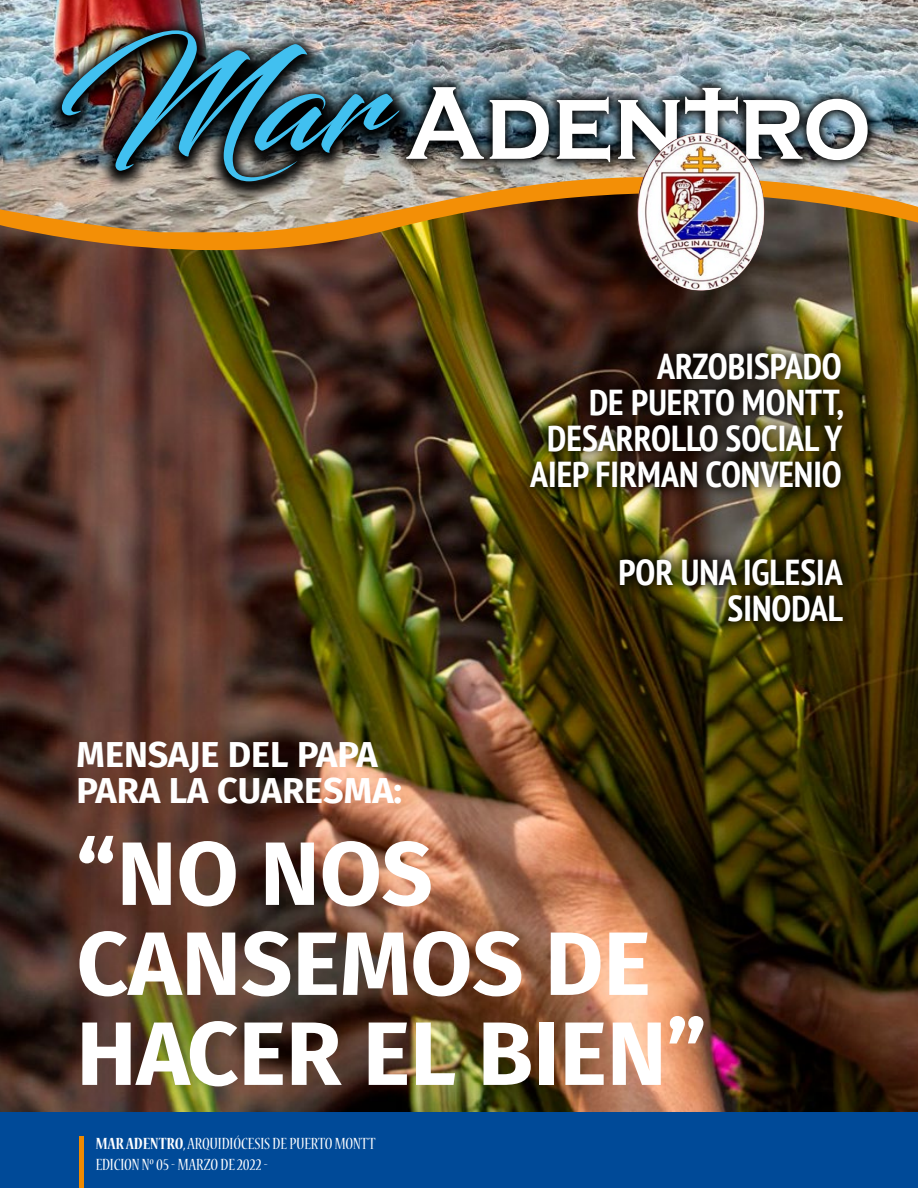
<style>
.page{position:relative;width:918px;height:1188px;background:#fff}
.page>*{position:absolute;margin:0;border:0;box-sizing:border-box;transform-origin:0 0}
.t1{font:700 90px/90px "Fira Sans";color:#fff}
.t2{font:700 condensed 36px/36px "PT Sans";color:#fff;text-align:right}
.t3{font:700 36px/36px "Fira Sans";color:#fff}
.t4{font:condensed 18px/21.6px "Nueva Std";color:#fff}
.s1{font-weight:700}
</style>
<div class="page">
<img style="left:0;top:280px;width:918px;height:832px">
<svg style="left:0;top:232px;width:918px;height:48px;background:#61411a"></svg>
<img style="left:0;top:0;width:918px;height:232px">
<div style="left:0;top:1112px;width:918px;height:76px;background:#004a98"></div>
<div style="left:79px;top:1136px;width:5px;height:52px;background:#ef8a00"></div>
<div style="left:517px;top:340px;width:339px;height:160px;background:#000;opacity:.79"></div>
<div style="left:607px;top:546px;width:250px;height:88px;background:#000;opacity:.81"></div>
<img style="left:44px;top:17px;width:373px;height:187px">
<img style="left:62px;top:30px;width:338px;height:151px">
<img style="left:395px;top:75px;width:485px;height:99px">
<svg style="left:406px;top:87px;width:78px;height:72px"></svg>
<svg style="left:490px;top:100px;width:59px;height:59px"></svg>
<svg style="left:557px;top:97px;width:53px;height:65px"></svg>
<svg style="left:618px;top:88px;width:250px;height:72px"></svg>
<img style="left:637px;top:133px;width:128px;height:158px">
<p class="t2" style="left:530px;top:347px;width:315px">ARZOBISPADO<br>DE PUERTO MONTT,<br>DESARROLLO SOCIAL Y<br>AIEP FIRMAN CONVENIO</p>
<p class="t3" style="left:77px;top:734px;width:327px">MENSAJE DEL PAPA<br>PARA LA CUARESMA:</p>
<p class="t2" style="left:619px;top:553px;width:226px">POR UNA IGLESIA<br>SINODAL</p>
<h1 class="t1" style="left:77px;top:822px;width:632px">“NO NOS<br>CANSEMOS DE<br>HACER EL BIEN”</h1>
<p class="t4" style="left:96px;top:1133px;width:281px"><span class="s1">MAR ADENTRO,</span> ARQUIDIÓCESIS DE PUERTO MONTT<br>EDICION Nº 05 - MARZO DE 2022 -</p>
</div>
